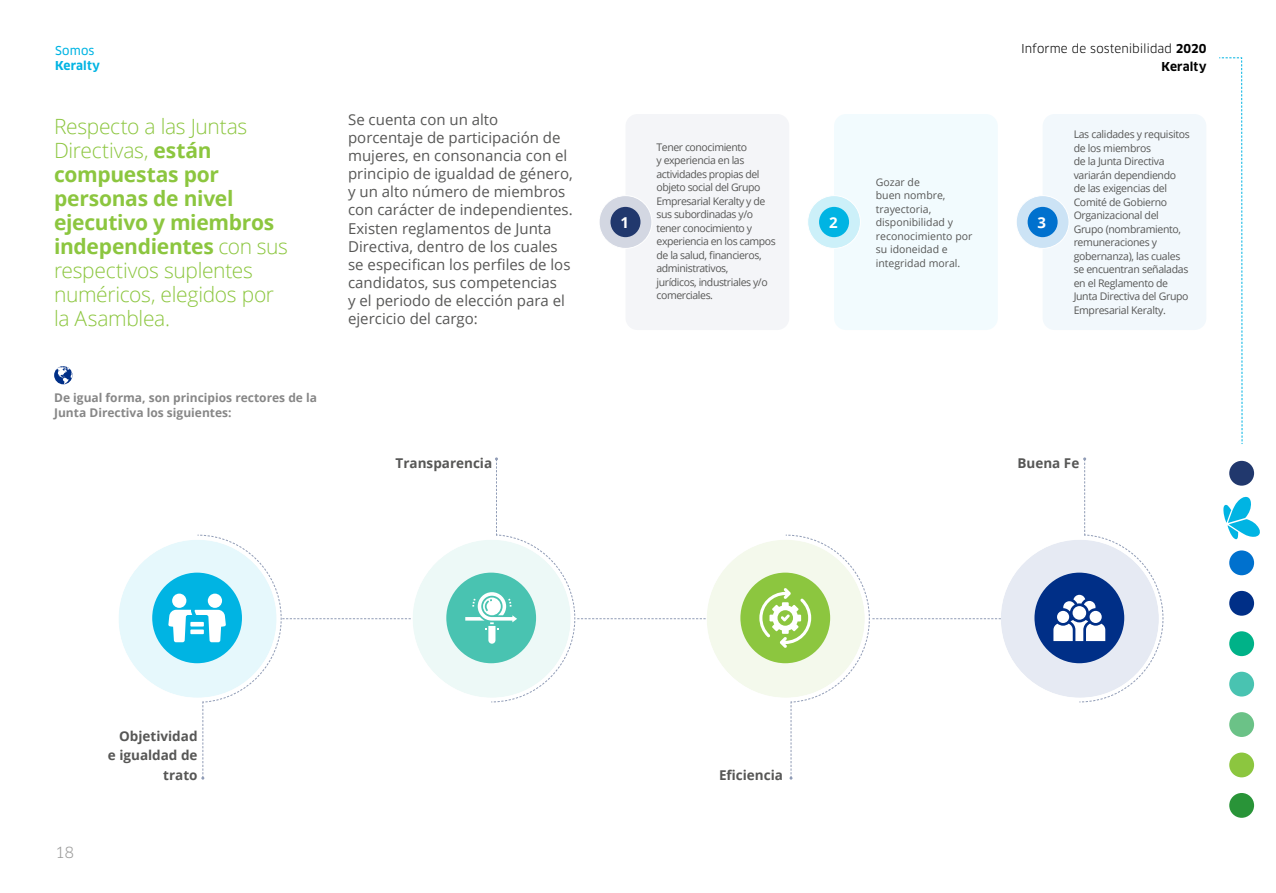
<style>
.page{position:relative;width:1276px;height:893px;background:#fff}
.page>*{position:absolute;margin:0;border:0;box-sizing:border-box;transform-origin:0 0}
.Keralty_Destacado_A{font:300 21px/24px "Open Sans";letter-spacing:-.015em;color:#8cc63f}
.Keralty_Parrafo_A{font:15px/18px "Open Sans";color:#575756}
.Keralty_Titulo_Grafi{font:700 15px "Open Sans";color:#fff}
.t1{font:15px "Clan Pro";color:#9d9d9c}
.Keralty_Titulo_Grafi-2{font:700 13.5px/19.5px "Open Sans";color:#575756;text-align:right}
.Keralty_Titulo_Grafi-3{font:700 12px/15px "Open Sans";color:#878787}
.t2{font:12px/18px "Clan Pro";color:#000;text-align:right}
.t3{font:700 12px "Clan Pro";letter-spacing:.005em;color:#00b4e3}
.t4{font:12px "Clan Pro News";letter-spacing:.015em;color:#00b4e3}
.Keralty_Texto_grafic{font:10.5px/13.5px "Open Sans";letter-spacing:-.03em;color:#575756}
.Keralty_Texto_grafic-2{font:10.5px/13.5px "Open Sans";color:#575756}
.s1{font-weight:700}
</style>
<div class="page">
<div style="left:119px;top:540px;width:157px;height:158px;background:#e6f8fc;border-radius:50%"></div>
<div style="left:152px;top:573px;width:90px;height:90px;background:#00b4e3;border-radius:50%"></div>
<svg style="left:1223px;top:496px;width:37px;height:44px"></svg>
<div style="left:1229px;top:793px;width:25px;height:25px;background:#299438;border-radius:50%"></div>
<div style="left:1229px;top:672px;width:25px;height:24px;background:#49c3b1;border-radius:50%"></div>
<div style="left:1229px;top:550px;width:25px;height:25px;background:#0071ce;border-radius:50%"></div>
<div style="left:1229px;top:752px;width:25px;height:25px;background:#8cc63f;border-radius:50%"></div>
<div style="left:1229px;top:631px;width:25px;height:25px;background:#00b288;border-radius:50%"></div>
<div style="left:1229px;top:461px;width:25px;height:25px;background:#21386d;border-radius:50%"></div>
<div style="left:1229px;top:712px;width:25px;height:25px;background:#6bc287;border-radius:50%"></div>
<div style="left:1229px;top:591px;width:25px;height:25px;background:#002f87;border-radius:50%"></div>
<svg style="left:1219px;top:57px;width:23px;height:387px"></svg>
<div style="left:625px;top:114px;width:164px;height:216px;background:#f4f5f8;border-radius:12px"></div>
<div style="left:599px;top:196px;width:53px;height:52px;background:#d3d7e2;border-radius:50%"></div>
<div style="left:610px;top:207px;width:30px;height:30px;background:#21386d;border-radius:50%"></div>
<div style="left:599px;top:195px;width:53px;height:54px;border:1px solid #fff;border-radius:50%"></div>
<div style="left:834px;top:114px;width:163px;height:216px;background:#f2fbfe;border-radius:12px"></div>
<div style="left:807px;top:196px;width:53px;height:52px;background:#ccf0f9;border-radius:50%"></div>
<div style="left:819px;top:207px;width:30px;height:30px;background:#00b4e3;border-radius:50%"></div>
<div style="left:807px;top:195px;width:54px;height:54px;border:1px solid #fff;border-radius:50%"></div>
<div style="left:1042px;top:114px;width:164px;height:216px;background:#f2f8fc;border-radius:12px"></div>
<div style="left:1016px;top:196px;width:53px;height:52px;background:#cce3f5;border-radius:50%"></div>
<div style="left:1027px;top:207px;width:30px;height:30px;background:#0071ce;border-radius:50%"></div>
<div style="left:1016px;top:195px;width:53px;height:54px;border:1px solid #fff;border-radius:50%"></div>
<div style="left:413px;top:540px;width:157px;height:158px;background:#edf9f7;border-radius:50%"></div>
<div style="left:446px;top:573px;width:90px;height:90px;background:#49c3b1;border-radius:50%"></div>
<div style="left:707px;top:540px;width:157px;height:158px;background:#f4f9ec;border-radius:50%"></div>
<div style="left:740px;top:573px;width:90px;height:90px;background:#8cc63f;border-radius:50%"></div>
<div style="left:1001px;top:540px;width:157px;height:158px;background:#e6eaf3;border-radius:50%"></div>
<div style="left:1034px;top:573px;width:90px;height:90px;background:#002f87;border-radius:50%"></div>
<svg style="left:168px;top:534px;width:243px;height:246px"></svg>
<svg style="left:1053px;top:457px;width:110px;height:246px"></svg>
<svg style="left:465px;top:457px;width:240px;height:246px"></svg>
<svg style="left:759px;top:534px;width:242px;height:246px"></svg>
<svg style="left:54px;top:366px;width:18px;height:18px"></svg>
<p class="t4" style="left:55px;top:44px;width:41px">Somos</p>
<p class="t3" style="left:55px;top:59px;width:46px">Keralty</p>
<p class="Keralty_Destacado_A" style="left:54px;top:114px;width:236px">Respecto a las Juntas<br>Directivas, <span class="s1">están compuestas por personas de nivel ejecutivo y miembros independientes</span> con sus respectivos suplentes numéricos, elegidos por la Asamblea.</p>
<p class="Keralty_Titulo_Grafi-3" style="left:54px;top:390px;width:264px">De igual forma, son principios rectores de la<br>Junta Directiva los siguientes:</p>
<p class="Keralty_Parrafo_A" style="left:348px;top:111px;width:226px">Se cuenta con un alto porcentaje de participación de mujeres, en consonancia con el principio de igualdad de género, y un alto número de miembros con carácter de independientes.<br>Existen reglamentos de Junta<br>Directiva, dentro de los cuales se especifican los perfiles de los candidatos, sus competencias<br>y el periodo de elección para el ejercicio del cargo:</p>
<p class="Keralty_Titulo_Grafi" style="left:620px;top:212px;width:10px">1</p>
<p class="Keralty_Texto_grafic" style="left:656px;top:140px;width:121px">Tener conocimiento<br>y experiencia en las actividades propias del objeto social del Grupo<br>Empresarial Keralty y de sus subordinadas y/o tener conocimiento y experiencia en los campos de la salud, financieros, administrativos,<br>jurídicos, industriales y/o comerciales.</p>
<p class="Keralty_Titulo_Grafi" style="left:829px;top:212px;width:10px">2</p>
<p class="Keralty_Texto_grafic-2" style="left:876px;top:175px;width:98px">Gozar de<br>buen nombre, trayectoria, disponibilidad y reconocimiento por su idoneidad e integridad moral.</p>
<p class="t2" style="left:1021px;top:40px;width:187px">Informe de sostenibilidad <span class="s1">2020<br>Keralty</span></p>
<p class="Keralty_Titulo_Grafi" style="left:1037px;top:212px;width:10px">3</p>
<p class="Keralty_Texto_grafic" style="left:1073px;top:127px;width:118px">Las calidades y requisitos de los miembros<br>de la Junta Directiva variarán dependiendo de las exigencias del<br>Comité de Gobierno<br>Organizacional del<br>Grupo (nombramiento, remuneraciones y gobernanza), las cuales se encuentran señaladas en el Reglamento de<br>Junta Directiva del Grupo<br>Empresarial Keralty.</p>
<p class="Keralty_Titulo_Grafi-2" style="left:396px;top:453px;width:98px">Transparencia</p>
<p class="Keralty_Titulo_Grafi-2" style="left:1017px;top:453px;width:63px">Buena Fe</p>
<h2 class="t1" style="left:55px;top:843px;width:21px">18</h2>
<p class="Keralty_Titulo_Grafi-2" style="left:108px;top:726px;width:91px">Objetividad e igualdad de trato</p>
<p class="Keralty_Titulo_Grafi-2" style="left:719px;top:765px;width:66px">Eficiencia</p>
</div>
